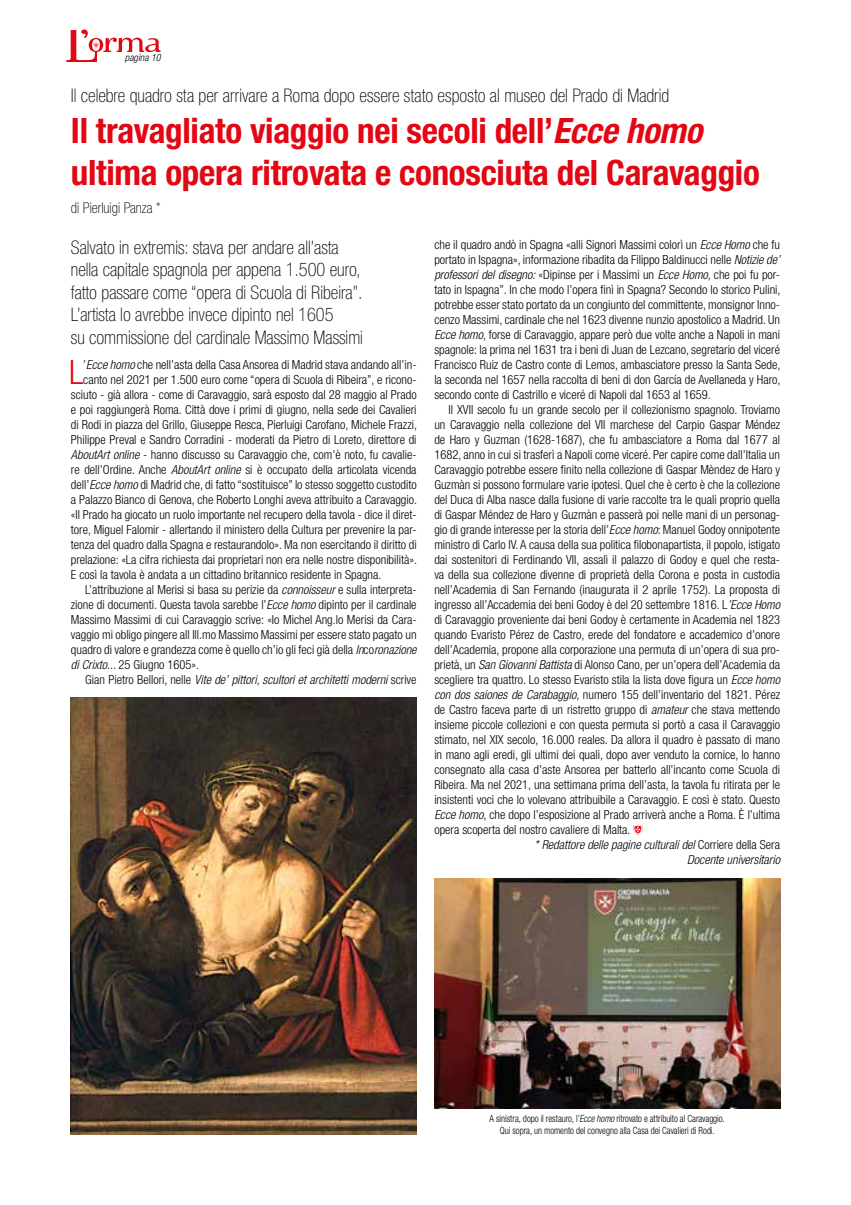
<style>
.page{position:relative;width:851px;height:1205px;background:#fff}
.page>*{position:absolute;margin:0;border:0;box-sizing:border-box;transform-origin:0 0}
.t1{font:700 condensed 35px/41.2px "Helvetica Neue LT Std";letter-spacing:-.01em;color:#e30613}
.t2{font:300 condensed 33.5px "Helvetica Neue LT Std";color:#e30613}
.t3{font:100 condensed 18.75px/22.5px "Helvetica Neue LT Std";color:#000}
.t4{font:100 condensed 15px "Helvetica Neue LT Std";color:#000}
.t5{font:300 condensed 12.5px/15px "Helvetica Neue LT Std";color:#000;text-align:justify}
.t6{font:italic 300 condensed 12.5px "Helvetica Neue LT Std";color:#000}
.t7{font:300 condensed 10px/12px "Helvetica Neue LT Std";color:#000;text-align:center;scale:.9 1}
.t8{font:italic 300 condensed 10px "Helvetica Neue LT Std";color:#000}
.s1{font-style:italic}
.s2{font-style:normal}
</style>
<div class="page">
<svg style="left:66px;top:29px;width:94px;height:33px"></svg>
<svg style="left:633px;top:825px;width:9px;height:9px"></svg>
<img style="left:71px;top:697px;width:345px;height:437px">
<img style="left:434px;top:878px;width:346px;height:230px">
<p class="t8" style="left:125px;top:52px;width:37px">pagina 10</p>
<h3 class="t3" style="left:71px;top:84px;width:599px">Il celebre quadro sta per arrivare a Roma dopo essere stato esposto al museo del Prado di Madrid</h3>
<h1 class="t1" style="left:71px;top:110px;width:690px">Il travagliato viaggio nei secoli dell’<span class="s1">Ecce homo </span>ultima opera ritrovata e conosciuta del Caravaggio</h1>
<p class="t4" style="left:71px;top:199px;width:91px">di Pierluigi Panza *</p>
<h3 class="t3" style="left:71px;top:236px;width:293px">Salvato in extremis: stava per andare all’asta nella capitale spagnola per appena 1.500 euro, fatto passare come “opera di Scuola di Ribeira”.<br>L’artista lo avrebbe invece dipinto nel 1605<br>su commissione del cardinale Massimo Massimi</h3>
<h2 class="t2" style="left:69px;top:353px;width:16px">L</h2>
<p class="t5" style="left:83px;top:357px;width:335px">’<span class="s1">Ecce homo</span> che nell’asta della Casa Ansorea di Madrid stava andando all’in-</p>
<p class="t5" style="left:83px;top:372px;width:335px">canto nel 2021 per 1.500 euro come “opera di Scuola di Ribeira”, e ricono-</p>
<p class="t5" style="left:71px;top:387px;width:347px">sciuto - già allora - come di Caravaggio, sarà esposto dal 28 maggio al Prado</p>
<p class="t5" style="left:71px;top:402px;width:347px">e poi raggiungerà Roma. Città dove i primi di giugno, nella sede dei Cavalieri</p>
<p class="t5" style="left:71px;top:417px;width:347px">di Rodi in piazza del Grillo, Giuseppe Resca, Pierluigi Carofano, Michele Frazzi,</p>
<p class="t5" style="left:71px;top:432px;width:347px">Philippe Preval e Sandro Corradini - moderati da Pietro di Loreto, direttore di</p>
<p class="t5" style="left:71px;top:447px;width:347px"><span class="s1">AboutArt online</span> - hanno discusso su Caravaggio che, com’è noto, fu cavalie-</p>
<p class="t5" style="left:71px;top:462px;width:347px">re dell’Ordine. Anche <span class="s1">AboutArt online</span> si è occupato della articolata vicenda</p>
<p class="t5" style="left:71px;top:477px;width:347px">dell’<span class="s1">Ecce homo</span> di Madrid che, di fatto “sostituisce” lo stesso soggetto custodito</p>
<p class="t5" style="left:71px;top:492px;width:347px">a Palazzo Bianco di Genova, che Roberto Longhi aveva attribuito a Caravaggio.</p>
<p class="t5" style="left:71px;top:507px;width:347px">«Il Prado ha giocato un ruolo importante nel recupero della tavola - dice il diret-</p>
<p class="t5" style="left:71px;top:522px;width:347px">tore, Miguel Falomir - allertando il ministero della Cultura per prevenire la par-</p>
<p class="t5" style="left:71px;top:537px;width:347px">tenza del quadro dalla Spagna e restaurandolo». Ma non esercitando il diritto di</p>
<p class="t5" style="left:71px;top:552px;width:347px">prelazione: «La cifra richiesta dai proprietari non era nelle nostre disponibilità».</p>
<p class="t5" style="left:71px;top:567px;width:312px">E così la tavola è andata a un cittadino britannico residente in Spagna.</p>
<p class="t5" style="left:85px;top:582px;width:333px">L’attribuzione al Merisi si basa su perizie da <span class="s1">connoisseur</span> e sulla interpreta-</p>
<p class="t5" style="left:71px;top:597px;width:347px">zione di documenti. Questa tavola sarebbe l’<span class="s1">Ecce homo</span> dipinto per il cardinale</p>
<p class="t5" style="left:71px;top:612px;width:347px">Massimo Massimi di cui Caravaggio scrive: «Io Michel Ang.lo Merisi da Cara-</p>
<p class="t5" style="left:71px;top:627px;width:347px">vaggio mi obligo pingere all Ill.mo Massimo Massimi per essere stato pagato un</p>
<p class="t5" style="left:71px;top:642px;width:347px">quadro di valore e grandezza come è quello ch’io gli feci già della <span class="s1">In</span>co<span class="s1">ronazione</span></p>
<p class="t5" style="left:71px;top:657px;width:130px"><span class="s1">di Crixto</span>... 25 Giugno 1605».</p>
<p class="t6" style="left:85px;top:673px;width:333px"><span class="s2">Gian Pietro Bellori, nelle</span> Vite de’ pittori, scultori et architetti moderni <span class="s2">scrive</span></p>
<p class="t5" style="left:434px;top:237px;width:347px">che il quadro andò in Spagna «alli Signori Massimi colorì un <span class="s1">Ecce Homo</span> che fu portato in Ispagna», informazione ribadita da Filippo Baldinucci nelle <span class="s1">Notizie de’ professori del disegno:</span> «Dipinse per i Massimi un <span class="s1">Ecce Homo</span>, che poi fu por&shy;tato in Ispagna”. In che modo l’opera finì in Spagna? Secondo lo storico Pulini, potrebbe esser stato portato da un congiunto del committente, monsignor Inno&shy;cenzo Massimi, cardinale che nel 1623 divenne nunzio apostolico a Madrid. Un <span class="s1">Ecce homo</span>, forse di Caravaggio, appare però due volte anche a Napoli in mani spagnole: la prima nel 1631 tra i beni di Juan de Lezcano, segretario del viceré Francisco Ruiz de Castro conte di Lemos, ambasciatore presso la Santa Sede, la seconda nel 1657 nella raccolta di beni di don García de Avellaneda y Haro, secondo conte di Castrillo e viceré di Napoli dal 1653 al 1659.</p>
<p class="t5" style="left:448px;top:402px;width:333px">Il XVII secolo fu un grande secolo per il collezionismo spagnolo. Troviamo</p>
<p class="t5" style="left:434px;top:417px;width:347px">un Caravaggio nella collezione del VII marchese del Carpio Gaspar Méndez</p>
<p class="t5" style="left:434px;top:432px;width:347px">de Haro y Guzman (1628-1687), che fu ambasciatore a Roma dal 1677 al</p>
<p class="t5" style="left:434px;top:447px;width:347px">1682, anno in cui si trasferì a Napoli come viceré. Per capire come dall’Italia un</p>
<p class="t5" style="left:434px;top:462px;width:347px">Caravaggio potrebbe essere finito nella collezione di Gaspar Mèndez de Haro y</p>
<p class="t5" style="left:434px;top:477px;width:347px">Guzmàn si possono formulare varie ipotesi. Quel che è certo è che la collezione</p>
<p class="t5" style="left:434px;top:492px;width:347px">del Duca di Alba nasce dalla fusione di varie raccolte tra le quali proprio quella</p>
<p class="t5" style="left:434px;top:507px;width:347px">di Gaspar Méndez de Haro y Guzmàn e passerà poi nelle mani di un personag-</p>
<p class="t5" style="left:434px;top:522px;width:347px">gio di grande interesse per la storia dell’<span class="s1">Ecce homo</span>: Manuel Godoy onnipotente</p>
<p class="t5" style="left:434px;top:537px;width:347px">ministro di Carlo IV. A causa della sua politica filobonapartista, il popolo, istigato</p>
<p class="t5" style="left:434px;top:552px;width:347px">dai sostenitori di Ferdinando VII, assalì il palazzo di Godoy e quel che resta-</p>
<p class="t5" style="left:434px;top:567px;width:347px">va della sua collezione divenne di proprietà della Corona e posta in custodia</p>
<p class="t5" style="left:434px;top:582px;width:347px">nell’Academia di San Fernando (inaugurata il 2 aprile 1752). La proposta di</p>
<p class="t5" style="left:434px;top:597px;width:347px">ingresso all’Accademia dei beni Godoy è del 20 settembre 1816. L<span class="s1">’Ecce Homo</span></p>
<p class="t5" style="left:434px;top:612px;width:347px">di Caravaggio proveniente dai beni Godoy è certamente in Academia nel 1823</p>
<p class="t5" style="left:434px;top:627px;width:347px">quando Evaristo Pérez de Castro, erede del fondatore e accademico d’onore</p>
<p class="t5" style="left:434px;top:642px;width:347px">dell’Academia, propone alla corporazione una permuta di un’opera di sua pro-</p>
<p class="t5" style="left:434px;top:657px;width:347px">prietà, un <span class="s1">San Giovanni Battista</span> di Alonso Cano, per un’opera dell’Academia da</p>
<p class="t5" style="left:434px;top:672px;width:347px">scegliere tra quattro. Lo stesso Evaristo stila la lista dove figura un <span class="s1">Ecce homo</span></p>
<p class="t5" style="left:434px;top:687px;width:347px"><span class="s1">con dos saiones de Carabaggio,</span> numero 155 dell’inventario del 1821<span class="s1">.</span> Pérez</p>
<p class="t5" style="left:434px;top:702px;width:347px">de Castro faceva parte di un ristretto gruppo di <span class="s1">amateur</span> che stava mettendo</p>
<p class="t5" style="left:434px;top:717px;width:347px">insieme piccole collezioni e con questa permuta si portò a casa il Caravaggio</p>
<p class="t5" style="left:434px;top:732px;width:347px">stimato, nel XIX secolo, 16.000 reales. Da allora il quadro è passato di mano</p>
<p class="t5" style="left:434px;top:747px;width:347px">in mano agli eredi, gli ultimi dei quali, dopo aver venduto la cornice, lo hanno</p>
<p class="t5" style="left:434px;top:762px;width:347px">consegnato alla casa d’aste Ansorea per batterlo all’incanto come Scuola di</p>
<p class="t5" style="left:434px;top:777px;width:347px">Ribeira. Ma nel 2021, una settimana prima dell’asta, la tavola fu ritirata per le</p>
<p class="t5" style="left:434px;top:792px;width:347px">insistenti voci che lo volevano attribuibile a Caravaggio. E così è stato. Questo</p>
<p class="t5" style="left:434px;top:807px;width:347px"><span class="s1">Ecce homo</span>, che dopo l’esposizione al Prado arriverà anche a Roma. È l’ultima</p>
<p class="t5" style="left:434px;top:822px;width:198px">opera scoperta del nostro cavaliere di Malta.</p>
<p class="t6" style="left:534px;top:838px;width:247px">* Redattore delle pagine culturali del <span class="s2">Corriere della Sera</span></p>
<p class="t6" style="left:687px;top:853px;width:94px">Docente universitario</p>
<p class="t7" style="left:489px;top:1112px;width:263px">A sinistra, dopo il restauro, l’<span class="s1">Ecce homo</span> ritrovato e attribuito al Caravaggio.<br>Qui sopra, un momento del convegno alla Casa dei Cavalieri di Rodi.</p>
</div>
